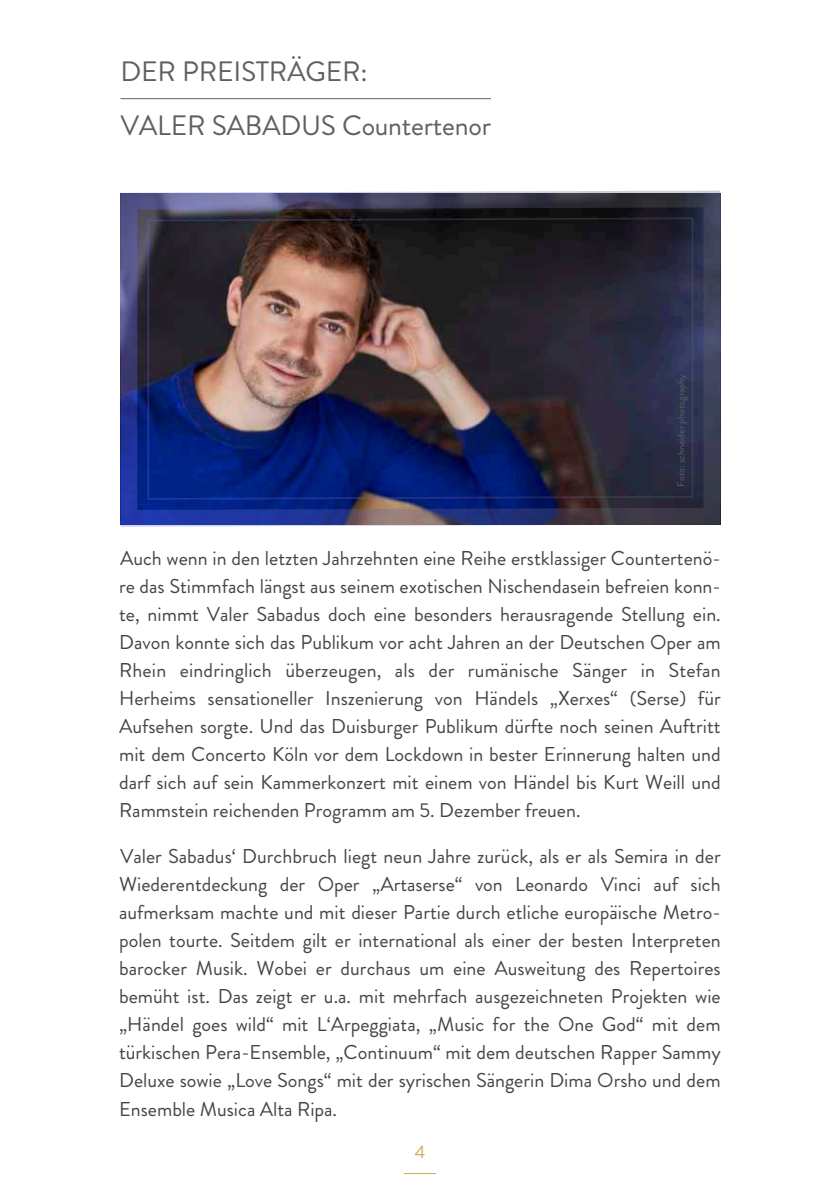
<style>
.page{position:relative;width:840px;height:1191px;background:#fff}
.page>*{position:absolute;margin:0;border:0;box-sizing:border-box;transform-origin:0 0}
.t1{font:28px/53.6px "Brandon";letter-spacing:-.01em;color:#606060}
.t2{font:20px/28px "Brandon";color:#454545;text-align:justify}
.t3{font:18px "Brandon";color:#c8ac52}
.t4{font:10px "Brandon";color:#606060}
</style>
<div class="page">
<hr style="left:403px;top:1173px;width:33px;height:1px;background:#c8ac52">
<hr style="left:120px;top:98px;width:370px;height:1px;background:#606060">
<img style="left:120px;top:190px;width:600px;height:337px">
<h1 class="t1" style="left:120px;top:49px;width:372px">DER PREISTRÄGER:<br>VALER SABADUS Countertenor</h1>
<p class="t4" style="left:677px;top:486px;width:114px;rotate:-90deg">Foto: schneider photography</p>
<p class="t2" style="left:119px;top:547px;width:603px">Auch wenn in den letzten Jahrzehnten eine Reihe erstklassiger Countertenö&shy;re das Stimmfach längst aus seinem exotischen Nischendasein befreien konn&shy;te, nimmt Valer Sabadus doch eine besonders herausragende Stellung ein.<br>Davon konnte sich das Publikum vor acht Jahren an der Deutschen Oper am Rhein eindringlich überzeugen, als der rumänische Sänger in Stefan Herheims sensationeller Inszenierung von Händels „Xerxes“ (Serse) für Aufsehen sorgte. Und das Duisburger Publikum dürfte noch seinen Auftritt mit dem Concerto Köln vor dem Lockdown in bester Erinnerung halten und darf sich auf sein Kammerkonzert mit einem von Händel bis Kurt Weill und Rammstein reichenden Programm am 5. Dezember freuen.</p>
<p class="t2" style="left:119px;top:845px;width:603px">Valer Sabadus‘ Durchbruch liegt neun Jahre zurück, als er als Semira in der Wiederentdeckung der Oper „Artaserse“ von Leonardo Vinci auf sich aufmerksam machte und mit dieser Partie durch etliche europäische Metro&shy;polen tourte. Seitdem gilt er international als einer der besten Interpreten barocker Musik. Wobei er durchaus um eine Ausweitung des Repertoires bemüht ist. Das zeigt er u.a. mit mehrfach ausgezeichneten Projekten wie „Händel goes wild“ mit L‘Arpeggiata, „Music for the One God“ mit dem türkischen Pera-Ensemble, „Continuum“ mit dem deutschen Rapper Sammy Deluxe sowie „Love Songs“ mit der syrischen Sängerin Dima Orsho und dem Ensemble Musica Alta Ripa.</p>
<p class="t3" style="left:414px;top:1145px;width:12px">4</p>
</div>
